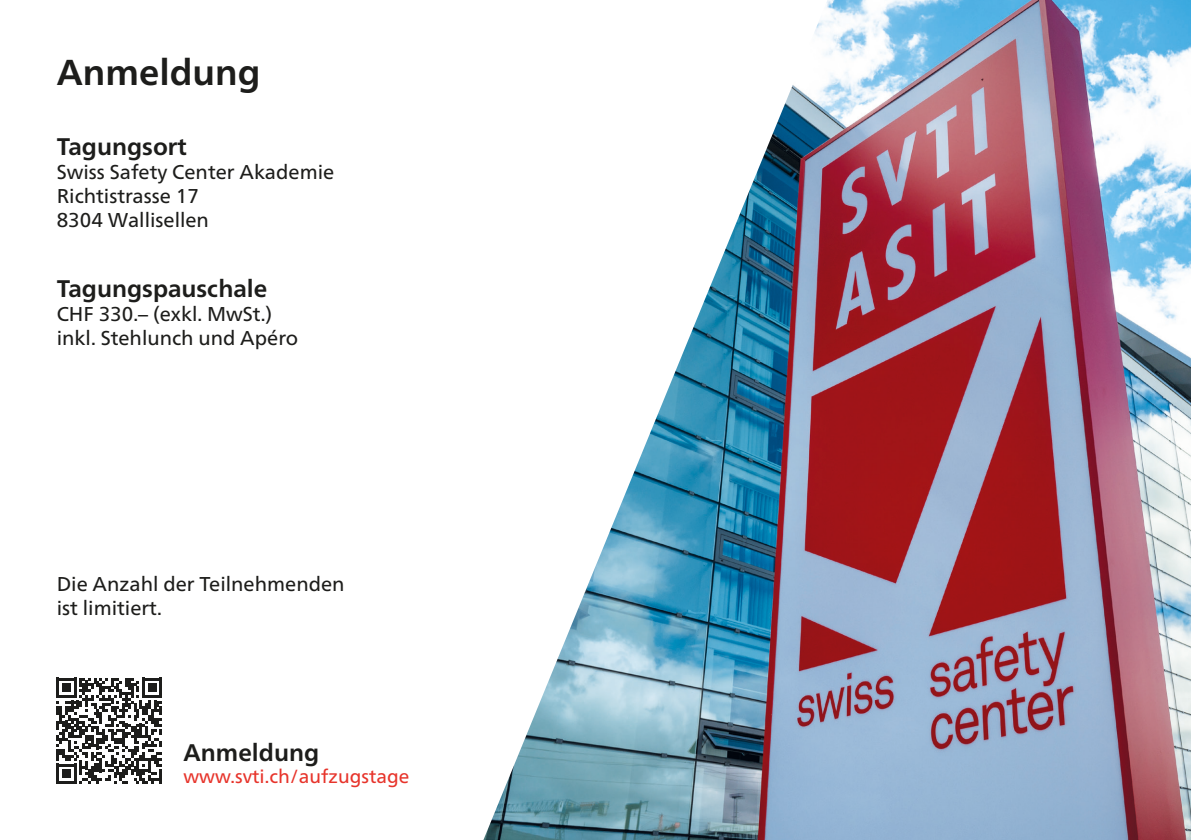
<style>
.page{position:relative;width:1191px;height:840px;background:#fff}
.page>*{position:absolute;margin:0;border:0;box-sizing:border-box;transform-origin:0 0}
.t1{font:700 36px "Frutiger Neue LT Pro";color:#1d1d1b}
.t2{font:700 24px "Frutiger Neue LT Pro";color:#1d1d1b}
.t3{font:20px/24px "Frutiger Neue LT Pro";color:#1d1d1b}
.t4{font:19px "Frutiger Neue LT Pro";color:#e7342b}
</style>
<div class="page">
<svg style="left:56px;top:677px;width:106px;height:106px"></svg>
<hr style="left:159px;top:769px;width:3px;height:14px;background:#1d1d1b">
<img style="left:484px;top:0;width:707px;height:839px">
<h1 class="t1" style="left:57px;top:51px;width:205px">Anmeldung</h1>
<p class="t2" style="left:57px;top:132px;width:131px">Tagungsort</p>
<p class="t3" style="left:57px;top:160px;width:279px">Swiss Safety Center Akademie<br>Richtistrasse 17<br>8304 Wallisellen</p>
<p class="t2" style="left:57px;top:274px;width:212px">Tagungspauschale</p>
<p class="t3" style="left:57px;top:301px;width:243px">CHF 330.– (exkl. MwSt.) inkl. Stehlunch und Apéro</p>
<p class="t3" style="left:57px;top:571px;width:289px">Die Anzahl der Teilnehmenden ist limitiert.</p>
<p class="t2" style="left:183px;top:737px;width:137px">Anmeldung</p>
<p class="t4" style="left:183px;top:764px;width:227px">www.svti.ch/aufzugstage</p>
</div>
